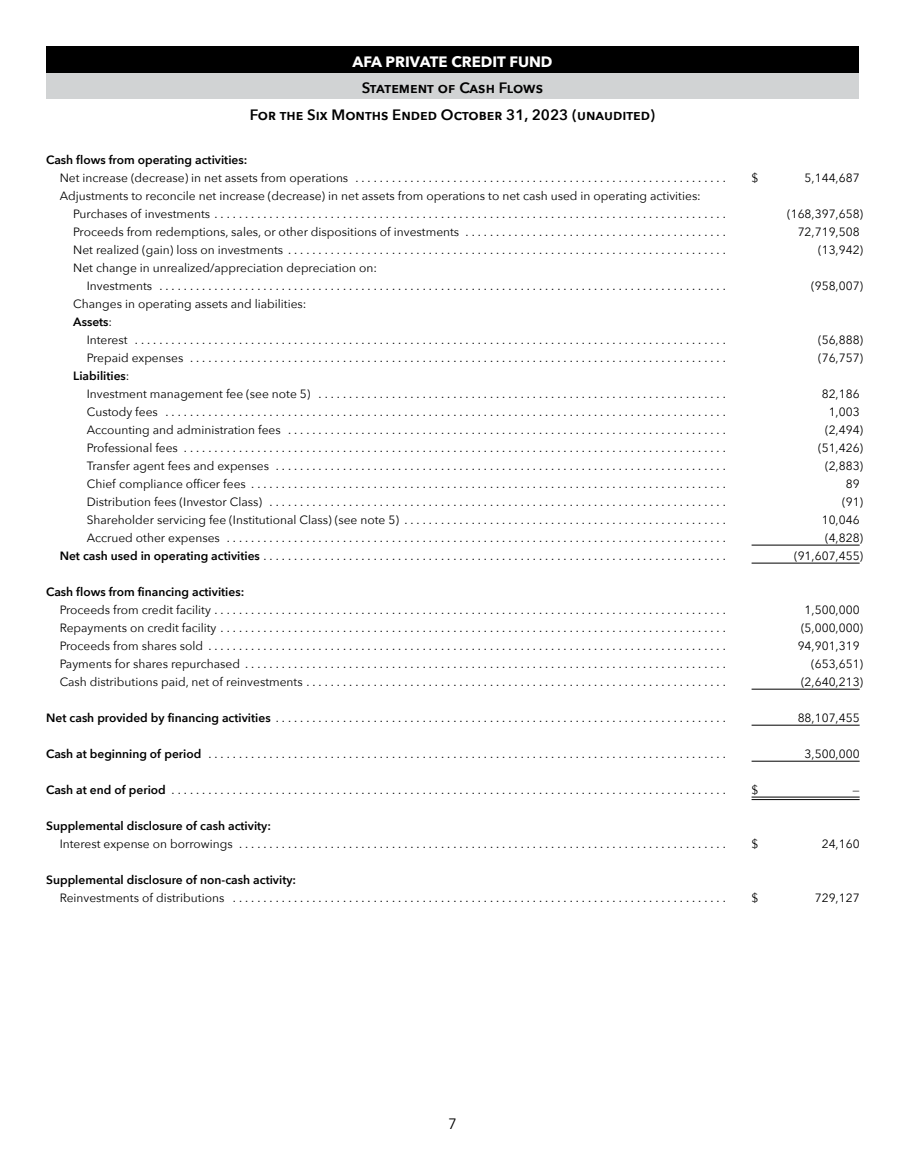
<style>
.page{position:relative;width:905px;height:1175px;background:#fff}
.page>*{position:absolute;margin:0;border:0;box-sizing:border-box;transform-origin:0 0}
.t1{font:600 15px/27px "Avenir Next";color:#000;text-align:center}
.t2{font:700 15px "Avenir Next";color:#fff}
.t3{font:15px "Avenir Next";color:#000}
.t4{font:12px/18px "Avenir Next";color:#000}
.t5{font:600 12px "Avenir Next";color:#000}
.s1{font-weight:600}
</style>
<div class="page">
<div style="left:46px;top:46px;width:812px;height:27px;background:#000"></div>
<div style="left:46px;top:73px;width:812px;height:26px;background:#d1d3d4"></div>
<hr style="left:751px;top:544px;width:108px;height:1px;background:#000">
<hr style="left:751px;top:562px;width:108px;height:1px;background:#000">
<hr style="left:751px;top:688px;width:108px;height:1px;background:#000">
<hr style="left:751px;top:724px;width:108px;height:1px;background:#000">
<hr style="left:751px;top:760px;width:108px;height:1px;background:#000">
<hr style="left:751px;top:796px;width:108px;height:1px;background:#000">
<hr style="left:751px;top:799px;width:108px;height:1px;background:#000">
<p class="t2" style="left:352px;top:49px;width:202px">AFA PRIVATE CREDIT FUND</p>
<p class="t1" style="left:250px;top:74px;width:406px">Statement of Cash Flows<br>For the Six Months Ended October 31, 2023 (unaudited)</p>
<p class="t5" style="left:46px;top:149px;width:203px">Cash flows from operating activities:</p>
<p class="t4" style="left:60px;top:168px;width:667px">Net increase (decrease) in net assets from operations . . . . . . . . . . . . . . . . . . . . . . . . . . . . . . . . . . . . . . . . . . . . . . . . . . . . . . . . . . . . .</p>
<p class="t4" style="left:751px;top:168px;width:8px">$</p>
<p class="t4" style="left:804px;top:168px;width:56px">5,144,687</p>
<p class="t4" style="left:73px;top:186px;width:654px;text-indent:-14px">Adjustments to reconcile net increase (decrease) in net assets from operations to net cash used in operating activities:<br>Purchases of investments . . . . . . . . . . . . . . . . . . . . . . . . . . . . . . . . . . . . . . . . . . . . . . . . . . . . . . . . . . . . . . . . . . . . . . . . . . . . . . . . . . . .</p>
<p class="t4" style="left:787px;top:204px;width:78px">(168,397,658)</p>
<p class="t4" style="left:73px;top:222px;width:654px">Proceeds from redemptions, sales, or other dispositions of investments . . . . . . . . . . . . . . . . . . . . . . . . . . . . . . . . . . . . . . . . . . .</p>
<p class="t4" style="left:797px;top:222px;width:63px">72,719,508</p>
<p class="t4" style="left:73px;top:240px;width:654px">Net realized (gain) loss on investments . . . . . . . . . . . . . . . . . . . . . . . . . . . . . . . . . . . . . . . . . . . . . . . . . . . . . . . . . . . . . . . . . . . . . . . .</p>
<p class="t4" style="left:818px;top:240px;width:47px">(13,942)</p>
<p class="t4" style="left:87px;top:258px;width:640px;text-indent:-14px">Net change in unrealized/appreciation depreciation on:<br>Investments . . . . . . . . . . . . . . . . . . . . . . . . . . . . . . . . . . . . . . . . . . . . . . . . . . . . . . . . . . . . . . . . . . . . . . . . . . . . . . . . . . . . . . . . . . . . .</p>
<p class="t4" style="left:811px;top:276px;width:54px">(958,007)</p>
<p class="t4" style="left:73px;top:294px;width:235px">Changes in operating assets and liabilities:<br><span class="s1">Assets</span>:</p>
<p class="t4" style="left:87px;top:330px;width:640px">Interest . . . . . . . . . . . . . . . . . . . . . . . . . . . . . . . . . . . . . . . . . . . . . . . . . . . . . . . . . . . . . . . . . . . . . . . . . . . . . . . . . . . . . . . . . . . . . . . . .</p>
<p class="t4" style="left:818px;top:330px;width:47px">(56,888)</p>
<p class="t4" style="left:87px;top:348px;width:640px">Prepaid expenses . . . . . . . . . . . . . . . . . . . . . . . . . . . . . . . . . . . . . . . . . . . . . . . . . . . . . . . . . . . . . . . . . . . . . . . . . . . . . . . . . . . . . . . .</p>
<p class="t4" style="left:818px;top:348px;width:47px">(76,757)</p>
<p class="t4" style="left:87px;top:366px;width:640px;text-indent:-14px"><span class="s1">Liabilities</span>:<br>Investment management fee (see note 5) . . . . . . . . . . . . . . . . . . . . . . . . . . . . . . . . . . . . . . . . . . . . . . . . . . . . . . . . . . . . . . . . . . .</p>
<p class="t4" style="left:821px;top:384px;width:39px">82,186</p>
<p class="t4" style="left:87px;top:402px;width:640px">Custody fees . . . . . . . . . . . . . . . . . . . . . . . . . . . . . . . . . . . . . . . . . . . . . . . . . . . . . . . . . . . . . . . . . . . . . . . . . . . . . . . . . . . . . . . . . . . .</p>
<p class="t4" style="left:828px;top:402px;width:32px">1,003</p>
<p class="t4" style="left:87px;top:420px;width:640px">Accounting and administration fees . . . . . . . . . . . . . . . . . . . . . . . . . . . . . . . . . . . . . . . . . . . . . . . . . . . . . . . . . . . . . . . . . . . . . . . .</p>
<p class="t4" style="left:825px;top:420px;width:40px">(2,494)</p>
<p class="t4" style="left:87px;top:438px;width:638px">Professional fees .........................................................................................</p>
<p class="t4" style="left:818px;top:438px;width:47px">(51,426)</p>
<p class="t4" style="left:87px;top:456px;width:640px">Transfer agent fees and expenses . . . . . . . . . . . . . . . . . . . . . . . . . . . . . . . . . . . . . . . . . . . . . . . . . . . . . . . . . . . . . . . . . . . . . . . . . .</p>
<p class="t4" style="left:825px;top:456px;width:40px">(2,883)</p>
<p class="t4" style="left:87px;top:474px;width:640px">Chief compliance officer fees . . . . . . . . . . . . . . . . . . . . . . . . . . . . . . . . . . . . . . . . . . . . . . . . . . . . . . . . . . . . . . . . . . . . . . . . . . . . . .</p>
<p class="t4" style="left:845px;top:474px;width:15px">89</p>
<p class="t4" style="left:87px;top:492px;width:640px">Distribution fees (Investor Class) . . . . . . . . . . . . . . . . . . . . . . . . . . . . . . . . . . . . . . . . . . . . . . . . . . . . . . . . . . . . . . . . . . . . . . . . . . .</p>
<p class="t4" style="left:842px;top:492px;width:23px">(91)</p>
<p class="t4" style="left:87px;top:510px;width:640px">Shareholder servicing fee (Institutional Class) (see note 5) . . . . . . . . . . . . . . . . . . . . . . . . . . . . . . . . . . . . . . . . . . . . . . . . . . . . .</p>
<p class="t4" style="left:821px;top:510px;width:39px">10,046</p>
<p class="t4" style="left:87px;top:528px;width:640px">Accrued other expenses . . . . . . . . . . . . . . . . . . . . . . . . . . . . . . . . . . . . . . . . . . . . . . . . . . . . . . . . . . . . . . . . . . . . . . . . . . . . . . . . . .</p>
<p class="t4" style="left:825px;top:528px;width:40px">(4,828)</p>
<p class="t4" style="left:60px;top:546px;width:667px"><span class="s1">Net cash used in operating activities</span> . . . . . . . . . . . . . . . . . . . . . . . . . . . . . . . . . . . . . . . . . . . . . . . . . . . . . . . . . . . . . . . . . . . . . . . . . . . .</p>
<p class="t4" style="left:794px;top:546px;width:71px">(91,607,455)</p>
<p class="t5" style="left:46px;top:581px;width:200px">Cash flows from financing activities:</p>
<p class="t4" style="left:60px;top:600px;width:667px">Proceeds from credit facility . . . . . . . . . . . . . . . . . . . . . . . . . . . . . . . . . . . . . . . . . . . . . . . . . . . . . . . . . . . . . . . . . . . . . . . . . . . . . . . . . . . .</p>
<p class="t4" style="left:804px;top:600px;width:56px">1,500,000</p>
<p class="t4" style="left:60px;top:618px;width:667px">Repayments on credit facility . . . . . . . . . . . . . . . . . . . . . . . . . . . . . . . . . . . . . . . . . . . . . . . . . . . . . . . . . . . . . . . . . . . . . . . . . . . . . . . . . . .</p>
<p class="t4" style="left:801px;top:618px;width:64px">(5,000,000)</p>
<p class="t4" style="left:60px;top:636px;width:667px">Proceeds from shares sold . . . . . . . . . . . . . . . . . . . . . . . . . . . . . . . . . . . . . . . . . . . . . . . . . . . . . . . . . . . . . . . . . . . . . . . . . . . . . . . . . . . . .</p>
<p class="t4" style="left:797px;top:636px;width:63px">94,901,319</p>
<p class="t4" style="left:60px;top:654px;width:667px">Payments for shares repurchased . . . . . . . . . . . . . . . . . . . . . . . . . . . . . . . . . . . . . . . . . . . . . . . . . . . . . . . . . . . . . . . . . . . . . . . . . . . . . . .</p>
<p class="t4" style="left:811px;top:654px;width:54px">(653,651)</p>
<p class="t4" style="left:60px;top:672px;width:667px">Cash distributions paid, net of reinvestments . . . . . . . . . . . . . . . . . . . . . . . . . . . . . . . . . . . . . . . . . . . . . . . . . . . . . . . . . . . . . . . . . . . . .</p>
<p class="t4" style="left:801px;top:672px;width:64px">(2,640,213)</p>
<p class="t4" style="left:46px;top:708px;width:681px"><span class="s1">Net cash provided by financing activities</span> . . . . . . . . . . . . . . . . . . . . . . . . . . . . . . . . . . . . . . . . . . . . . . . . . . . . . . . . . . . . . . . . . . . . . . . . . .</p>
<p class="t4" style="left:797px;top:708px;width:63px">88,107,455</p>
<p class="t4" style="left:46px;top:744px;width:681px"><span class="s1">Cash at beginning of period</span> . . . . . . . . . . . . . . . . . . . . . . . . . . . . . . . . . . . . . . . . . . . . . . . . . . . . . . . . . . . . . . . . . . . . . . . . . . . . . . . . . . . . .</p>
<p class="t4" style="left:804px;top:744px;width:56px">3,500,000</p>
<p class="t4" style="left:46px;top:780px;width:681px"><span class="s1">Cash at end of period</span> . . . . . . . . . . . . . . . . . . . . . . . . . . . . . . . . . . . . . . . . . . . . . . . . . . . . . . . . . . . . . . . . . . . . . . . . . . . . . . . . . . . . . . . . . . .</p>
<p class="t4" style="left:751px;top:780px;width:8px">$</p>
<p class="t4" style="left:852px;top:780px;width:9px">—</p>
<p class="t5" style="left:46px;top:815px;width:226px">Supplemental disclosure of cash activity:</p>
<p class="t4" style="left:60px;top:834px;width:667px">Interest expense on borrowings . . . . . . . . . . . . . . . . . . . . . . . . . . . . . . . . . . . . . . . . . . . . . . . . . . . . . . . . . . . . . . . . . . . . . . . . . . . . . . . .</p>
<p class="t4" style="left:751px;top:834px;width:8px">$</p>
<p class="t4" style="left:821px;top:834px;width:39px">24,160</p>
<p class="t5" style="left:46px;top:869px;width:251px">Supplemental disclosure of non-cash activity:</p>
<p class="t4" style="left:60px;top:888px;width:667px">Reinvestments of distributions . . . . . . . . . . . . . . . . . . . . . . . . . . . . . . . . . . . . . . . . . . . . . . . . . . . . . . . . . . . . . . . . . . . . . . . . . . . . . . . . .</p>
<p class="t4" style="left:751px;top:888px;width:8px">$</p>
<p class="t4" style="left:814px;top:888px;width:46px">729,127</p>
<p class="t3" style="left:448px;top:1110px;width:10px">7</p>
</div>
